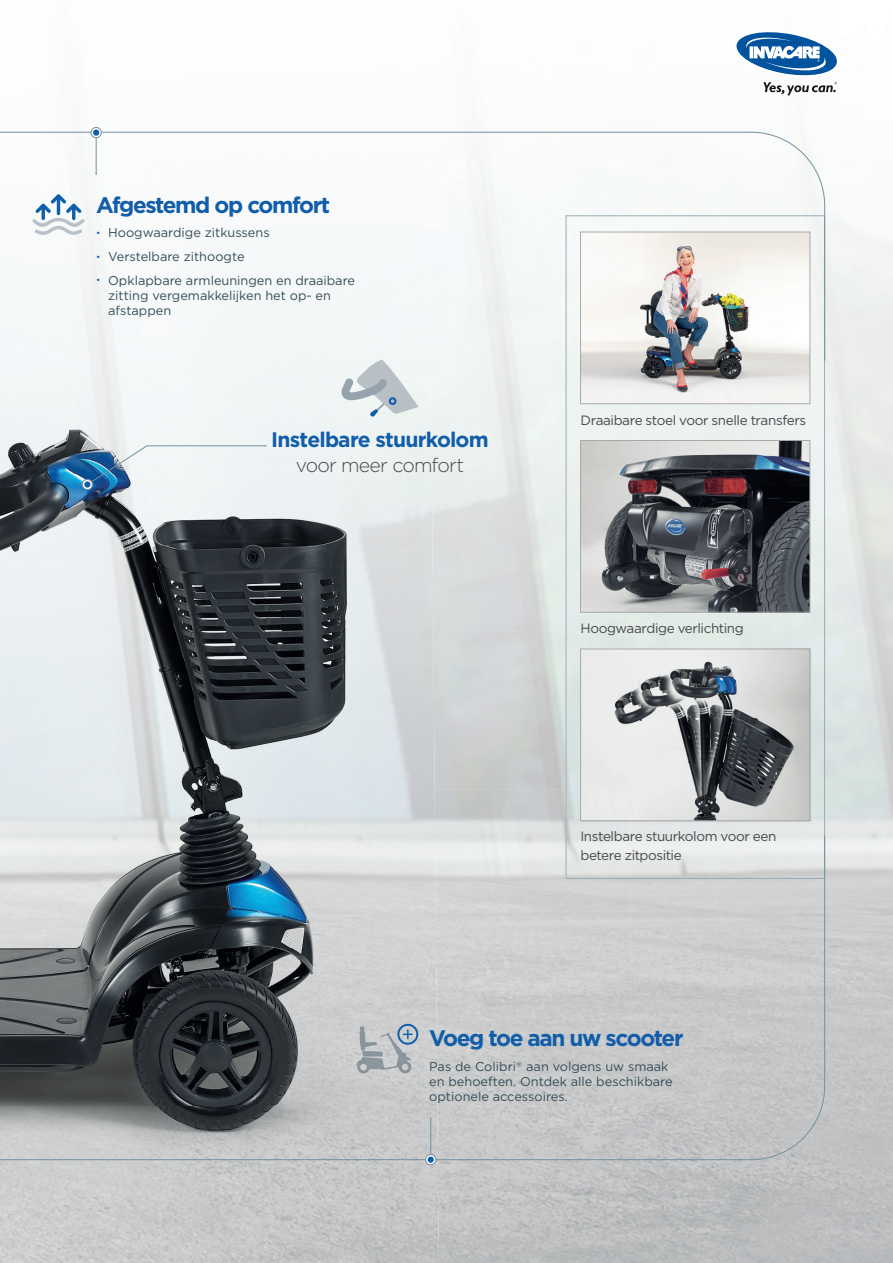
<style>
.page{position:relative;width:893px;height:1263px;background:#fff}
.page>*{position:absolute;margin:0;border:0;box-sizing:border-box;transform-origin:0 0}
.t1{font:700 22.5px "Gotham";letter-spacing:-.06em;color:#115da9}
.t2{font:700 21px "Gotham";letter-spacing:-.04em;color:#115da9}
.t3{font:300 19.5px "Gotham";letter-spacing:-.04em;color:#474a4c}
.t4{font:13.5px/18.3px "Gotham";letter-spacing:-.03em;color:#474a4c}
.t5{font:12.75px/15.3px "Gotham";color:#354d59}
.s1{font-size:9px;color:#115da9}
</style>
<div class="page">
<img style="left:630px;top:158px;width:211px;height:105px">
<img style="left:788px;top:263px;width:53px;height:1000px">
<img style="left:433px;top:315px;width:133px;height:316px">
<img style="left:439px;top:631px;width:127px;height:158px">
<img style="left:439px;top:789px;width:191px;height:316px">
<img style="left:630px;top:879px;width:158px;height:384px">
<img style="left:439px;top:1105px;width:192px;height:158px">
<img style="left:0;top:263px;width:390px;height:1000px">
<img style="left:390px;top:578px;width:49px;height:685px">
<svg style="left:735px;top:30px;width:102px;height:65px"></svg>
<hr style="left:824px;top:206px;width:1px;height:155px;background:#73909f">
<hr style="left:0;top:132px;width:752px;height:1px;background:#73909f">
<hr style="left:0;top:1159px;width:751px;height:1px;background:#73909f">
<svg style="left:750px;top:131px;width:75px;height:75px"></svg>
<svg style="left:750px;top:1085px;width:75px;height:75px;background:#c0c1c3"></svg>
<hr style="left:824px;top:836px;width:1px;height:251px;background:#73909f">
<svg style="left:81px;top:445px;width:186px;height:46px"></svg>
<svg style="left:566px;top:215px;width:259px;height:664px;fill:#e5ece9"></svg>
<svg style="left:580px;top:232px;width:230px;height:172px"></svg>
<svg style="left:580px;top:440px;width:230px;height:173px;background:#6a6b70"></svg>
<svg style="left:340px;top:359px;width:79px;height:59px"></svg>
<div style="left:91px;top:127px;width:11px;height:11px;border:1px solid #73909f;border-radius:50%"></div>
<div style="left:93px;top:129px;width:6px;height:7px;background:#115da9;border-radius:50%"></div>
<hr style="left:96px;top:138px;width:1px;height:36px;background:#73909f">
<svg style="left:426px;top:1154px;width:10px;height:11px"></svg>
<div style="left:425px;top:1154px;width:11px;height:11px;border:1px solid #73909f;border-radius:50%"></div>
<div style="left:428px;top:1156px;width:6px;height:7px;background:#115da9;border-radius:50%"></div>
<hr style="left:430px;top:1118px;width:1px;height:36px;background:#73909f">
<svg style="left:32px;top:194px;width:53px;height:41px"></svg>
<svg style="left:580px;top:649px;width:230px;height:172px;background:#aeb0b1"></svg>
<img style="left:356px;top:1026px;width:55px;height:47px">
<svg style="left:396px;top:1024px;width:24px;height:22px"></svg>
<h1 class="t1" style="left:96px;top:190px;width:235px">Afgestemd op comfort</h1>
<p class="t5" style="left:96px;top:225px;width:175px"><span class="s1">•</span> Hoogwaardige zitkussens</p>
<p class="t5" style="left:96px;top:249px;width:150px"><span class="s1">•</span> Verstelbare zithoogte</p>
<p class="t5" style="left:108px;top:273px;width:248px;text-indent:-12px"><span class="s1">•</span> Opklapbare armleuningen en draaibare zitting vergemakkelijken het op- en afstappen</p>
<h2 class="t2" style="left:271px;top:426px;width:219px">Instelbare stuurkolom</h2>
<h3 class="t3" style="left:296px;top:454px;width:170px">voor meer comfort</h3>
<p class="t4" style="left:580px;top:411px;width:227px">Draaibare stoel voor snelle transfers</p>
<p class="t4" style="left:580px;top:619px;width:165px">Hoogwaardige verlichting</p>
<p class="t4" style="left:580px;top:827px;width:198px">Instelbare stuurkolom voor een betere zitpositie</p>
<h1 class="t1" style="left:429px;top:1023px;width:256px">Voeg toe aan uw scooter</h1>
<p class="t5" style="left:429px;top:1058px;width:245px">Pas de Colibri<sup>®</sup> aan volgens uw smaak en behoeften. Ontdek alle beschikbare optionele accessoires.</p>
</div>
